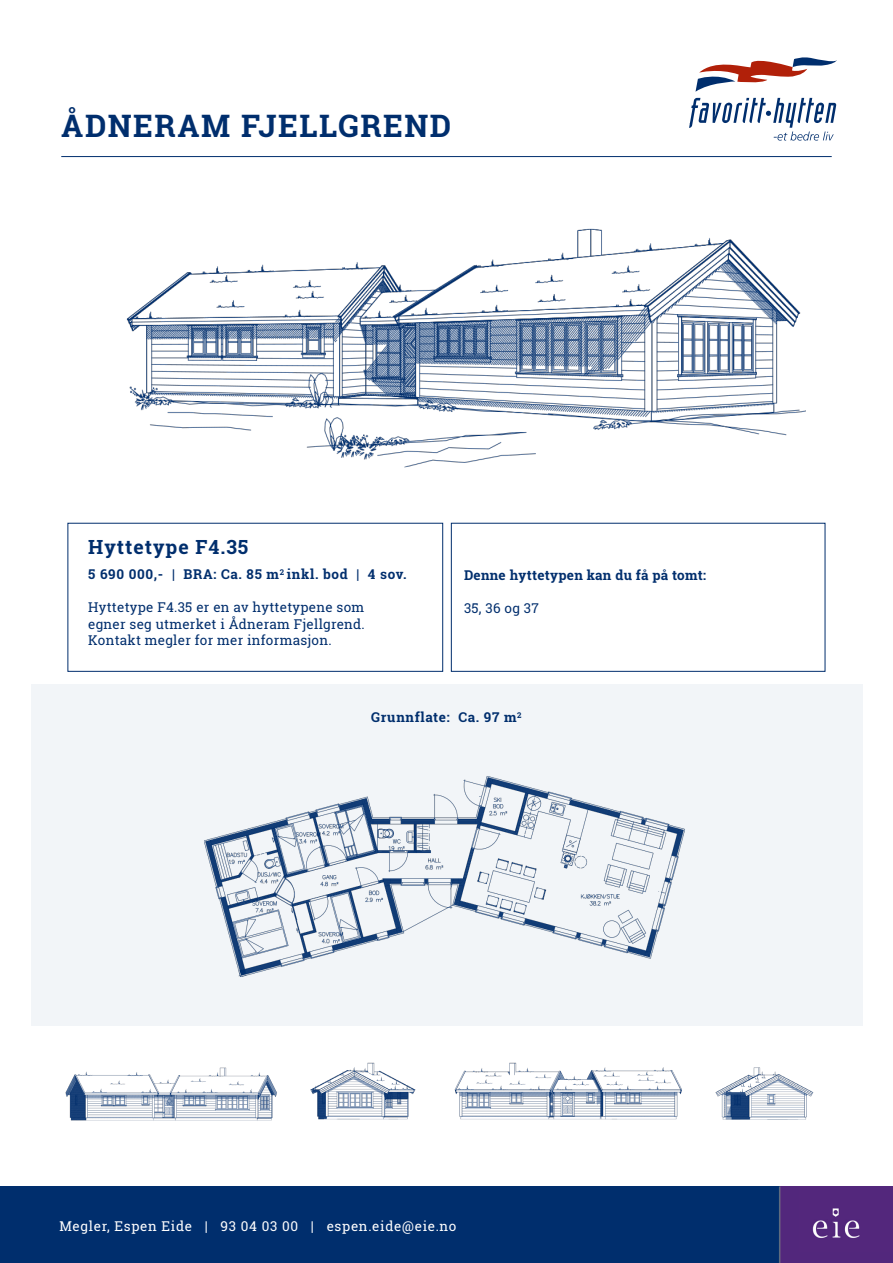
<style>
.page{position:relative;width:893px;height:1263px;background:#fff}
.page>*{position:absolute;margin:0;border:0;box-sizing:border-box;transform-origin:0 0}
.t1{font:700 30.9px "Roboto Slab";letter-spacing:.05em;color:#002e6d}
.t2{font:700 19.5px "Roboto Slab";letter-spacing:.05em;color:#002e6d}
.t3{font:13.5px "Roboto Slab";letter-spacing:.02em;color:#002e6d}
.t4{font:700 13.5px "Roboto Slab";letter-spacing:.05em;color:#002e6d}
.t5{font:13.5px "Roboto Slab";letter-spacing:.05em;color:#fff}
.t6{font:700 13.5px "Roboto Slab";letter-spacing:.02em;color:#002e6d}
</style>
<div class="page">
<hr style="left:61px;top:156px;width:771px;height:1px;background:#002e6d">
<div style="left:0;top:1186px;width:893px;height:77px;background:#002e6d"></div>
<div style="left:31px;top:685px;width:831px;height:341px;background:#f2f5f8"></div>
<img style="left:65px;top:1067px;width:186px;height:54px">
<img style="left:715px;top:1067px;width:99px;height:53px">
<img style="left:251px;top:1062px;width:165px;height:59px">
<img style="left:454px;top:1062px;width:228px;height:58px">
<svg style="left:695px;top:57px;width:142px;height:35px"></svg>
<svg style="left:689px;top:98px;width:147px;height:43px"></svg>
<div style="left:780px;top:1186px;width:113px;height:77px;background:#52277c"></div>
<img style="left:812px;top:1208px;width:48px;height:30px">
<hr style="left:779px;top:1186px;width:1px;height:77px;background:#868786">
<img style="left:126px;top:228px;width:680px;height:240px">
<img style="left:204px;top:776px;width:481px;height:201px">
<p class="t1" style="left:61px;top:105px;width:391px">ÅDNERAM FJELLGREND</p>
<p class="t2" style="left:88px;top:533px;width:162px">Hyttetype F4.35</p>
<p class="t4" style="left:88px;top:565px;width:320px">5 690 000,- | BRA: Ca. 85 m<sup>2</sup> inkl. bod | 4 sov.</p>
<p class="t3" style="left:88px;top:598px;width:278px">Hyttetype F4.35 er en av hyttetypene som</p>
<p class="t3" style="left:88px;top:615px;width:278px">egner seg utmerket i Ådneram Fjellgrend.</p>
<p class="t3" style="left:88px;top:631px;width:245px">Kontakt megler for mer informasjon.</p>
<p class="t6" style="left:464px;top:565px;width:244px">Denne hyttetypen kan du få på tomt:</p>
<p class="t3" style="left:464px;top:598px;width:76px">35, 36 og 37</p>
<p class="t4" style="left:371px;top:708px;width:152px">Grunnflate: Ca. 97 m<sup>2</sup></p>
<p class="t5" style="left:59px;top:1217px;width:399px">Megler, Espen Eide | 93 04 03 00 | espen.eide@eie.no</p>
</div>
